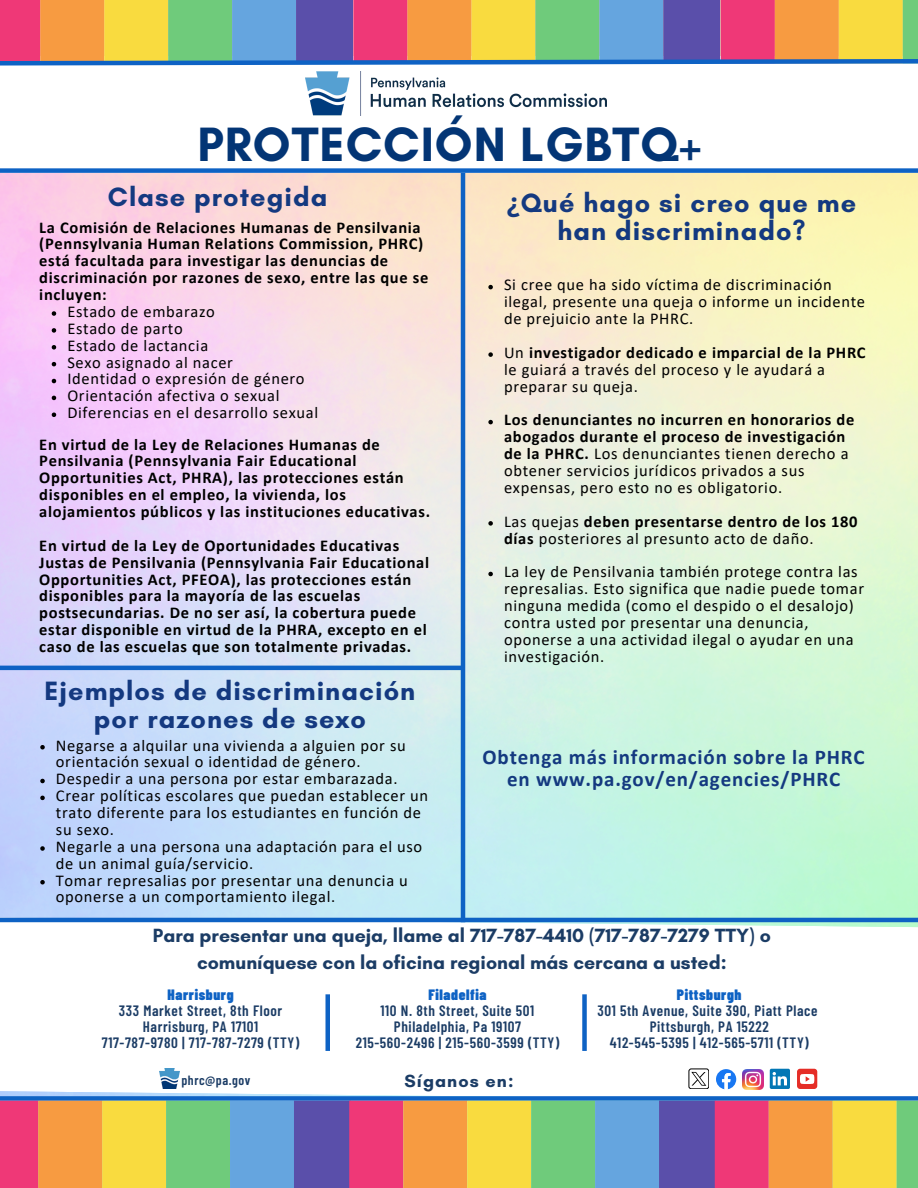
<style>
.page{position:relative;width:918px;height:1188px;background:#fff}
.page>*{position:absolute;margin:0;border:0;box-sizing:border-box;transform-origin:0 0}
.t1{font:700 49.05px "Glacial Indifference";letter-spacing:.02em;color:#033575}
.t2{font:700 27px/28.2px "Glacial Indifference";letter-spacing:.04em;color:#143980;text-align:center}
.t3{font:700 21px/21.3px "Calibri";letter-spacing:.04em;color:#143980;text-align:center}
.t4{font:700 19.5px/27px "Glacial Indifference";color:#1b3c65;text-align:center}
.t5{font:700 18px "Glacial Indifference";letter-spacing:.06em;color:#1b3c65}
.t6{font:16.5px/16.8px "Calibri";letter-spacing:.04em;color:#000}
.t7{font:700 16.5px/16.8px "Calibri";letter-spacing:.04em;color:#000}
.t8{font:600 15px/15.8px "Barlow Condensed";letter-spacing:.04em;color:#1b3c65;text-align:center}
.t9{font:600 13.35px "Barlow Condensed";letter-spacing:.04em;color:#1b3c65}
.s1{font-family:"Noto Sans"}
.s2{font-weight:700}
.s3{font-weight:900;color:#0e62c4}
</style>
<div class="page">
<img style="left:0;top:173px;width:918px;height:744px">
<svg style="left:0;top:917px;width:918px;height:179px"></svg>
<div style="left:325px;top:994px;width:5px;height:57px;background:#0e62c4"></div>
<div style="left:582px;top:994px;width:5px;height:57px;background:#0e62c4"></div>
<svg style="left:770px;top:1069px;width:20px;height:20px"></svg>
<svg style="left:716px;top:1069px;width:20px;height:20px"></svg>
<img style="left:743px;top:1069px;width:20px;height:20px">
<img style="left:159px;top:1069px;width:20px;height:20px">
<hr style="left:0;top:666px;width:462px;height:4px;background:#0e62c4">
<div style="left:0;top:168px;width:918px;height:5px;background:#0e62c4"></div>
<hr style="left:0;top:918px;width:918px;height:4px;background:#0e62c4">
<div style="left:0;top:1096px;width:918px;height:5px;background:#0e62c4"></div>
<svg style="left:0;top:0;width:918px;height:66px"></svg>
<svg style="left:0;top:1101px;width:918px;height:87px"></svg>
<svg style="left:691px;top:1072px;width:15px;height:14px"></svg>
<div style="left:689px;top:1069px;width:20px;height:20px;border:1px solid #000;border-radius:2px"></div>
<hr style="left:461px;top:173px;width:4px;height:749px;background:#0e62c4">
<img style="left:306px;top:72px;width:300px;height:44px">
<div style="left:797px;top:1069px;width:20px;height:20px;background:#e52d27;border-radius:3px"></div>
<svg style="left:800px;top:1074px;width:14px;height:10px"></svg>
<svg style="left:40px;top:745px;width:5px;height:4px"></svg>
<svg style="left:40px;top:779px;width:5px;height:4px"></svg>
<svg style="left:40px;top:796px;width:5px;height:4px"></svg>
<svg style="left:40px;top:846px;width:5px;height:5px"></svg>
<svg style="left:40px;top:880px;width:5px;height:4px"></svg>
<svg style="left:52px;top:311px;width:4px;height:5px"></svg>
<svg style="left:52px;top:328px;width:4px;height:5px"></svg>
<svg style="left:52px;top:345px;width:4px;height:5px"></svg>
<svg style="left:52px;top:362px;width:4px;height:4px"></svg>
<svg style="left:52px;top:379px;width:4px;height:4px"></svg>
<svg style="left:52px;top:396px;width:4px;height:4px"></svg>
<svg style="left:52px;top:413px;width:4px;height:4px"></svg>
<svg style="left:488px;top:285px;width:5px;height:4px"></svg>
<svg style="left:488px;top:352px;width:5px;height:5px"></svg>
<svg style="left:488px;top:420px;width:5px;height:4px"></svg>
<svg style="left:488px;top:521px;width:5px;height:5px"></svg>
<svg style="left:488px;top:572px;width:5px;height:4px"></svg>
<p class="t1" style="left:198px;top:114px;width:505px">PROTECCIÓN LGBTQ+</p>
<p class="t2" style="left:108px;top:182px;width:221px">Clase protegida</p>
<p class="t7" style="left:39px;top:220px;width:390px">La Comisión de Relaciones Humanas de Pensilvania (Pennsylvania Human Relations Commission, PHRC) está facultada para investigar las denuncias de discriminación por razones de sexo, entre las que se incluyen:</p>
<p class="t6" style="left:67px;top:304px;width:149px">Estado de embarazo</p>
<p class="t6" style="left:67px;top:321px;width:117px">Estado de parto</p>
<p class="t6" style="left:67px;top:338px;width:142px">Estado de lactancia</p>
<p class="t6" style="left:67px;top:355px;width:167px">Sexo asignado al nacer</p>
<p class="t6" style="left:67px;top:372px;width:239px">Identidad o expresión de género</p>
<p class="t6" style="left:67px;top:389px;width:214px">Orientación afectiva o sexual</p>
<p class="t6" style="left:67px;top:406px;width:252px">Diferencias en el desarrollo sexual</p>
<h6 class="t7" style="left:39px;top:437px;width:392px">En virtud de la Ley de Relaciones Humanas de Pensilvania (Pennsylvania Fair Educational Opportunities Act, PHRA), las protecciones están disponibles en el empleo, la vivienda, los alojamientos públicos y las instituciones educativas.</h6>
<p class="t7" style="left:39px;top:538px;width:391px">En virtud de la Ley de Oportunidades Educativas Justas de Pensilvania (Pennsylvania Fair Educational Opportunities Act, PFEOA), las protecciones están disponibles para la mayoría de las escuelas postsecundarias. De no ser así, la cobertura puede estar disponible en virtud de la PHRA, excepto en el caso de las escuelas que son totalmente privadas.</p>
<p class="t2" style="left:45px;top:677px;width:372px">Ejemplos de discriminación por razones de sexo</p>
<h2 class="t6" style="left:56px;top:738px;width:351px">Negarse a alquilar una vivienda a alguien por su orientación sexual o identidad de género.</h2>
<h4 class="t6" style="left:56px;top:772px;width:343px">Despedir a una persona por estar embarazada.</h4>
<p class="t6" style="left:56px;top:789px;width:374px">Crear políticas escolares que puedan establecer un trato diferente para los estudiantes en función de su sexo.</p>
<p class="t6" style="left:56px;top:839px;width:368px">Negarle a una persona una adaptación para el uso de un animal guía/servicio.</p>
<p class="t6" style="left:56px;top:873px;width:354px">Tomar represalias por presentar una denuncia u oponerse a un comportamiento ilegal.</p>
<h2 class="t2" style="left:507px;top:188px;width:351px"><span class="s1">¿</span>Qué hago si creo que me han discriminado?</h2>
<p class="t6" style="left:504px;top:278px;width:363px">Si cree que ha sido víctima de discriminación ilegal, presente una queja o informe un incidente de prejuicio ante la PHRC.</p>
<p class="t6" style="left:504px;top:345px;width:363px">Un <span class="s2">investigador dedicado e imparcial de la PHRC </span>le guiará a través del proceso y le ayudará a preparar su queja.</p>
<h3 class="t6" style="left:504px;top:413px;width:352px"><span class="s2">Los denunciantes no incurren en honorarios de abogados durante el proceso de investigación de la PHRC.</span> Los denunciantes tienen derecho a obtener servicios jurídicos privados a sus expensas, pero esto no es obligatorio.</h3>
<h3 class="t6" style="left:504px;top:514px;width:355px">Las quejas <span class="s2">deben presentarse dentro de los 180 días</span> posteriores al presunto acto de daño.</h3>
<h6 class="t6" style="left:504px;top:565px;width:362px">La ley de Pensilvania también protege contra las represalias. Esto significa que nadie puede tomar ninguna medida (como el despido o el desalojo) contra usted por presentar una denuncia, oponerse a una actividad ilegal o ayudar en una investigación.</h6>
<h6 class="t3" style="left:483px;top:749px;width:384px">Obtenga más información sobre la PHRC en www.pa.gov/en/agencies/PHRC</h6>
<h4 class="t4" style="left:153px;top:921px;width:620px">Para presentar una queja, llame al 717-787-4410 (717-787-7279 TTY) o comuníquese con la oficina regional más cercana a usted:</h4>
<h4 class="t8" style="left:597px;top:987px;width:222px"><span class="s3">Pittsburgh<br></span>301 5th Avenue, Suite 390, Piatt Place<br>Pittsburgh, PA 15222<br>412-545-5395 | 412-565-5711 (TTY)</h4>
<p class="t8" style="left:102px;top:987px;width:199px"><span class="s3">Harrisburg<br></span>333 Market Street, 8th Floor<br>Harrisburg, PA 17101<br>717-787-9780 | 717-787-7279 (TTY)</p>
<h2 class="t8" style="left:356px;top:987px;width:205px"><span class="s3">Filadelfia<br></span>110 N. 8th Street, Suite 501<br>Philadelphia, Pa 19107<br>215-560-2496 | 215-560-3599 (TTY)</h2>
<p class="t9" style="left:181px;top:1072px;width:70px">phrc@pa.gov</p>
<p class="t5" style="left:404px;top:1070px;width:111px">Síganos en:</p>
</div>
